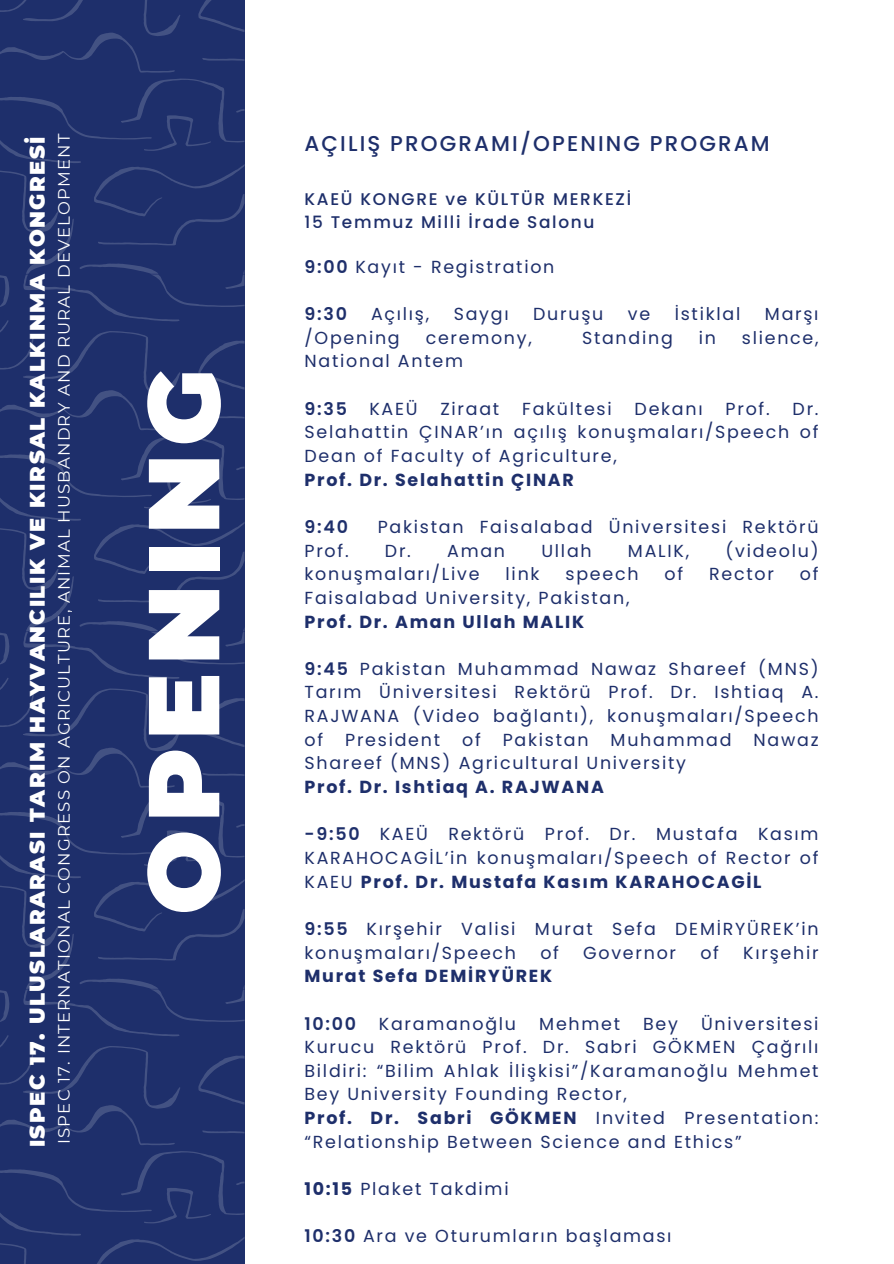
<style>
.page{position:relative;width:894px;height:1264px;background:#fff}
.page>*{position:absolute;margin:0;border:0;box-sizing:border-box;transform-origin:0 0}
.t1{font:900 100.5px "Montserrat";letter-spacing:.075em;color:#fff}
.t2{font:500 21.45px "Poppins";letter-spacing:.1em;color:#1e2f6b}
.t3{font:900 21px "Montserrat";letter-spacing:.075em;color:#fff}
.t4{font:17.4px/23.7px "Poppins";letter-spacing:.1em;color:#1e2f6b;text-align:justify}
.t5{font:700 17.4px "Poppins";letter-spacing:.1em;color:#1e2f6b}
.t6{font:600 17.4px "Poppins";letter-spacing:.1em;color:#1e2f6b}
.t7{font:500 16.95px/23.7px "Poppins";letter-spacing:.1em;color:#1e2f6b}
.t8{font:16.5px "Montserrat";letter-spacing:.075em;color:#fff}
.s1{font-weight:600}
.s2{font-weight:700}
</style>
<div class="page">
<svg style="left:0;top:0;width:244px;height:1263px;background:#20316c"></svg>
<p class="t3" style="left:22px;top:1147px;width:1012px;rotate:-90deg">ISPEC 17. ULUSLARARASI TARIM HAYVANCILIK VE KIRSAL KALKINMA KONGRESİ</p>
<p class="t8" style="left:53px;top:1144px;width:1012px;rotate:-90deg">ISPEC 17. INTERNATIONAL CONGRESS ON AGRICULTURE, ANIMAL HUSBANDRY AND RURAL DEVELOPMENT</p>
<h1 class="t1" style="left:108px;top:914px;width:547px;rotate:-90deg">OPENING</h1>
<p class="t2" style="left:304px;top:131px;width:466px">AÇILIŞ PROGRAMI/OPENING PROGRAM</p>
<p class="t7" style="left:304px;top:187px;width:328px">KAEÜ KONGRE ve KÜLTÜR MERKEZİ<br>15 Temmuz Milli İrade Salonu</p>
<p class="t4" style="left:304px;top:255px;width:251px"><span class="s1">9:00</span> Kayıt - Registration</p>
<p class="t6" style="left:304px;top:304px;width:44px">9:30</p>
<p class="t4" style="left:371px;top:302px;width:60px">Açılış,</p>
<p class="t4" style="left:453px;top:302px;width:56px">Saygı</p>
<p class="t4" style="left:533px;top:302px;width:72px">Duruşu</p>
<p class="t4" style="left:627px;top:302px;width:24px">ve</p>
<p class="t4" style="left:674px;top:302px;width:67px">İstiklal</p>
<p class="t4" style="left:764px;top:302px;width:55px">Marşı</p>
<p class="t4" style="left:304px;top:326px;width:97px">/Opening</p>
<p class="t4" style="left:425px;top:326px;width:108px">ceremony,</p>
<p class="t4" style="left:582px;top:326px;width:92px">Standing</p>
<p class="t4" style="left:698px;top:326px;width:19px">in</p>
<p class="t4" style="left:741px;top:326px;width:78px">slience,</p>
<p class="t4" style="left:304px;top:349px;width:160px">National Antem</p>
<p class="t6" style="left:304px;top:398px;width:44px">9:35</p>
<p class="t4" style="left:369px;top:397px;width:50px">KAEÜ</p>
<p class="t4" style="left:440px;top:397px;width:60px">Ziraat</p>
<p class="t4" style="left:522px;top:397px;width:91px">Fakültesi</p>
<p class="t4" style="left:634px;top:397px;width:70px">Dekanı</p>
<p class="t4" style="left:725px;top:397px;width:46px">Prof.</p>
<p class="t4" style="left:304px;top:397px;width:515px;text-indent:488px">Dr.<br>Selahattin ÇINAR’ın açılış konuşmaları/Speech of Dean of Faculty of Agriculture,</p>
<p class="t5" style="left:304px;top:469px;width:271px">Prof. Dr. Selahattin ÇINAR</p>
<p class="t6" style="left:304px;top:517px;width:45px">9:40</p>
<p class="t4" style="left:377px;top:515px;width:442px">Pakistan Faisalabad Üniversitesi Rektörü</p>
<p class="t4" style="left:304px;top:538px;width:46px">Prof.</p>
<p class="t4" style="left:385px;top:538px;width:122px">Dr. Aman</p>
<p class="t4" style="left:541px;top:538px;width:52px">Ullah</p>
<p class="t4" style="left:627px;top:538px;width:63px">MALIK,</p>
<p class="t4" style="left:725px;top:538px;width:95px">(videolu)</p>
<p class="t4" style="left:304px;top:562px;width:176px">konuşmaları/Live</p>
<p class="t4" style="left:505px;top:562px;width:35px">link</p>
<p class="t4" style="left:565px;top:562px;width:74px">speech</p>
<p class="t4" style="left:664px;top:562px;width:20px">of</p>
<p class="t4" style="left:709px;top:562px;width:66px">Rector</p>
<p class="t4" style="left:799px;top:562px;width:20px">of</p>
<p class="t4" style="left:304px;top:586px;width:326px">Faisalabad University, Pakistan,</p>
<p class="t5" style="left:304px;top:611px;width:281px">Prof. Dr. Aman Ullah MALIK</p>
<p class="t4" style="left:304px;top:657px;width:515px"><span class="s1">9:45</span> Pakistan Muhammad Nawaz Shareef (MNS)<br>Tarım Üniversitesi Rektörü Prof. Dr. Ishtiaq A.<br>RAJWANA (Video bağlantı), konuşmaları/Speech of</p>
<p class="t4" style="left:345px;top:728px;width:96px">President</p>
<p class="t4" style="left:462px;top:728px;width:20px">of</p>
<p class="t4" style="left:502px;top:728px;width:87px">Pakistan</p>
<p class="t4" style="left:610px;top:728px;width:122px">Muhammad</p>
<p class="t4" style="left:753px;top:728px;width:67px">Nawaz</p>
<p class="t4" style="left:304px;top:751px;width:383px">Shareef (MNS) Agricultural University</p>
<p class="t5" style="left:304px;top:776px;width:301px">Prof. Dr. Ishtiaq A. RAJWANA</p>
<p class="t4" style="left:304px;top:822px;width:515px"><span class="s1">-9:50</span> KAEÜ Rektörü Prof. Dr. Mustafa Kasım KARAHOCAGİL’in konuşmaları/Speech of Rector of KAEU <span class="s2">Prof. Dr. Mustafa Kasım KARAHOCAGİL</span></p>
<p class="t4" style="left:304px;top:917px;width:515px"><span class="s1">9:55</span> Kırşehir Valisi Murat Sefa DEMİRYÜREK’in konuşmaları/Speech</p>
<p class="t4" style="left:540px;top:940px;width:20px">of</p>
<p class="t4" style="left:583px;top:940px;width:94px">Governor</p>
<p class="t4" style="left:700px;top:940px;width:20px">of</p>
<p class="t4" style="left:743px;top:940px;width:77px">Kırşehir</p>
<p class="t5" style="left:304px;top:966px;width:249px">Murat Sefa DEMİRYÜREK</p>
<p class="t6" style="left:304px;top:1013px;width:53px">10:00</p>
<p class="t4" style="left:379px;top:1011px;width:139px">Karamanoğlu</p>
<p class="t4" style="left:539px;top:1011px;width:82px">Mehmet</p>
<p class="t4" style="left:643px;top:1011px;width:36px">Bey</p>
<p class="t4" style="left:304px;top:1011px;width:515px;text-align:left;text-indent:396px">Üniversitesi Kurucu Rektörü Prof. Dr. Sabri GÖKMEN Çağrılı Bildiri: “Bilim Ahlak İlişkisi”/Karamanoğlu Mehmet Bey University Founding Rector,<br><span class="s2">Prof. Dr. Sabri GÖKMEN</span> Invited Presentation: “Relationship Between Science and Ethics”</p>
<p class="t4" style="left:304px;top:1177px;width:205px"><span class="s2">10:15</span> Plaket Takdimi</p>
<p class="t4" style="left:304px;top:1224px;width:368px"><span class="s1">10:30</span> Ara ve Oturumların başlaması</p>
</div>
